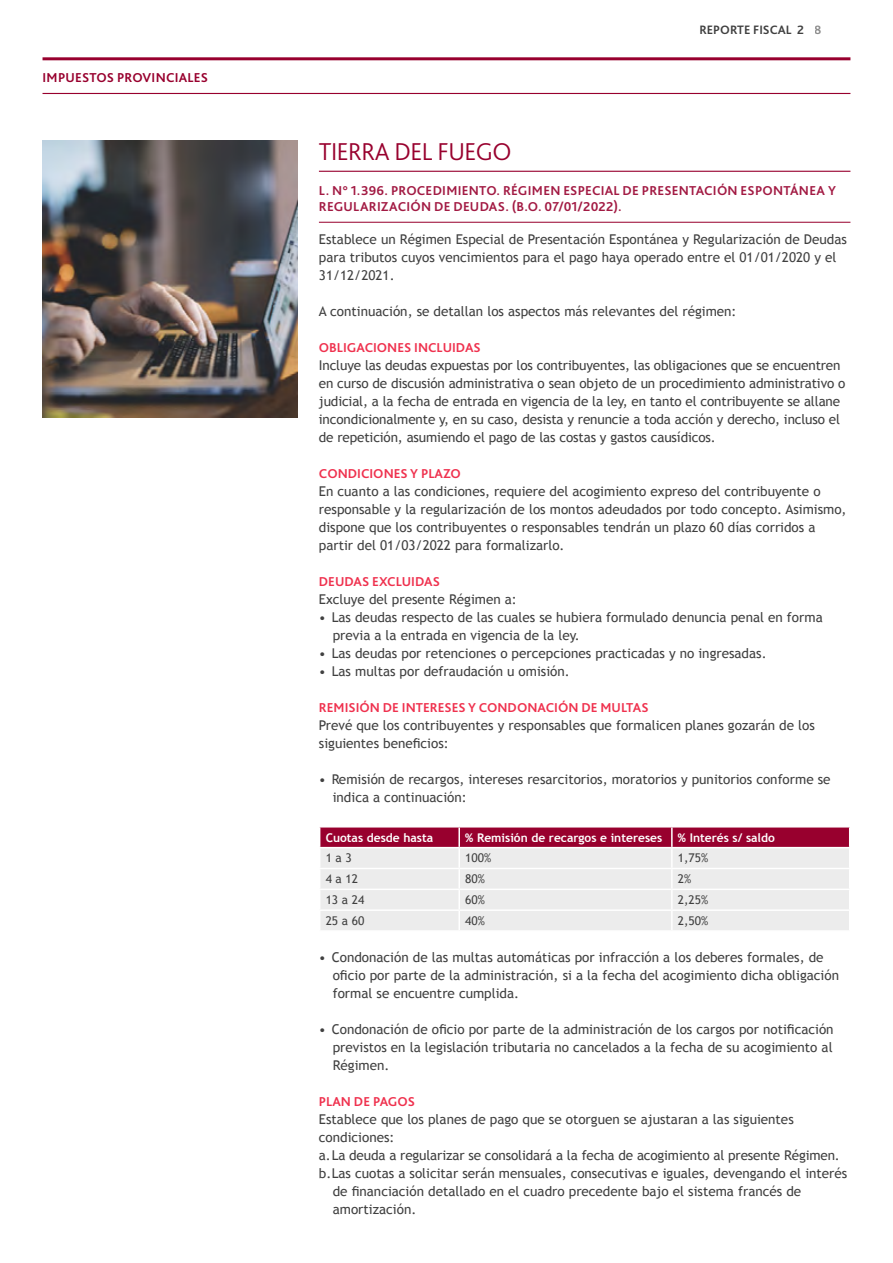
<style>
.page{position:relative;width:893px;height:1263px;background:#fff}
.page>*{position:absolute;margin:0;border:0;box-sizing:border-box;transform-origin:0 0}
.Subtitulo{font:300 25.5px "Bliss Pro";letter-spacing:-.02em;color:#98002e}
.Texto_Comun{font:13.5px/18px "Trebuchet MS";color:#404040}
.Bajada_Subtitulo{font:700 13.5px/16.5px "Bliss Pro";letter-spacing:.02em;color:#a21a43}
.Subtitulo1_MAY{font:700 13.5px "Bliss Pro";color:#ef314e}
.Bajada_Subtitulo-2{font:700 13.5px "Bliss Pro";letter-spacing:.015em;color:#98002e}
.t1{font:700 12.75px "Bliss Pro";color:#404040}
.Texto_Tabla_Titulo{font:700 12px "Trebuchet MS";color:#fff}
.Texto_Tablas{font:12px "Trebuchet MS";color:#404040}
</style>
<div class="page">
<hr style="left:319px;top:171px;width:531px;height:1px;background:#98002e">
<hr style="left:319px;top:222px;width:531px;height:1px;background:#a21a43">
<svg style="left:319px;top:827px;width:531px;height:103px;background:#ddc0c9"></svg>
<hr style="left:319px;top:847px;width:140px;height:1px;background:#fff">
<hr style="left:459px;top:847px;width:213px;height:1px;background:#fff">
<hr style="left:672px;top:847px;width:178px;height:1px;background:#fff">
<hr style="left:43px;top:57px;width:807px;height:3px;background:#98002e">
<hr style="left:43px;top:93px;width:807px;height:1px;background:#98002e">
<img style="left:43px;top:141px;width:254px;height:276px">
<p class="Bajada_Subtitulo-2" style="left:43px;top:69px;width:167px">IMPUESTOS PROVINCIALES</p>
<p class="t1" style="left:699px;top:22px;width:124px">REPORTE FISCAL 2 8</p>
<p class="Subtitulo" style="left:319px;top:136px;width:194px">TIERRA DEL FUEGO</p>
<p class="Bajada_Subtitulo" style="left:319px;top:181px;width:518px">L. N° 1.396. PROCEDIMIENTO. RÉGIMEN ESPECIAL DE PRESENTACIÓN ESPONTÁNEA Y<br>REGULARIZACIÓN DE DEUDAS. (B.O. 07/01/2022).</p>
<p class="Texto_Comun" style="left:319px;top:230px;width:530px">Establece un Régimen Especial de Presentación Espontánea y Regularización de Deudas para tributos cuyos vencimientos para el pago haya operado entre el 01/01/2020 y el<br>31/12/2021.</p>
<p class="Texto_Comun" style="left:319px;top:302px;width:419px">A continuación, se detallan los aspectos más relevantes del régimen:</p>
<p class="Subtitulo1_MAY" style="left:319px;top:339px;width:163px">OBLIGACIONES INCLUIDAS</p>
<p class="Texto_Comun" style="left:319px;top:356px;width:528px">Incluye las deudas expuestas por los contribuyentes, las obligaciones que se encuentren en curso de discusión administrativa o sean objeto de un procedimiento administrativo o judicial, a la fecha de entrada en vigencia de la ley, en tanto el contribuyente se allane incondicionalmente y, en su caso, desista y renuncie a toda acción y derecho, incluso el de repetición, asumiendo el pago de las costas y gastos causídicos.</p>
<p class="Subtitulo1_MAY" style="left:319px;top:465px;width:143px">CONDICIONES Y PLAZO</p>
<p class="Texto_Comun" style="left:319px;top:482px;width:529px">En cuanto a las condiciones, requiere del acogimiento expreso del contribuyente o responsable y la regularización de los montos adeudados por todo concepto. Asimismo, dispone que los contribuyentes o responsables tendrán un plazo 60 días corridos a partir del 01/03/2022 para formalizarlo.</p>
<p class="Subtitulo1_MAY" style="left:319px;top:573px;width:122px">DEUDAS EXCLUIDAS</p>
<p class="Texto_Comun" style="left:319px;top:590px;width:200px">Excluye del presente Régimen a:</p>
<p class="Texto_Comun" style="left:333px;top:608px;width:491px;text-indent:-14px">• Las deudas respecto de las cuales se hubiera formulado denuncia penal en forma previa a la entrada en vigencia de la ley.</p>
<p class="Texto_Comun" style="left:319px;top:644px;width:449px">• Las deudas por retenciones o percepciones practicadas y no ingresadas.</p>
<p class="Texto_Comun" style="left:319px;top:662px;width:252px">• Las multas por defraudación u omisión.</p>
<p class="Subtitulo1_MAY" style="left:319px;top:699px;width:331px">REMISIÓN DE INTERESES Y CONDONACIÓN DE MULTAS</p>
<p class="Texto_Comun" style="left:319px;top:716px;width:497px">Prevé que los contribuyentes y responsables que formalicen planes gozarán de los siguientes beneficios:</p>
<p class="Texto_Comun" style="left:333px;top:770px;width:499px;text-indent:-14px">• Remisión de recargos, intereses resarcitorios, moratorios y punitorios conforme se indica a continuación:</p>
<p class="Texto_Tabla_Titulo" style="left:326px;top:830px;width:109px">Cuotas desde hasta</p>
<p class="Texto_Tabla_Titulo" style="left:465px;top:830px;width:199px">% Remisión de recargos e intereses</p>
<p class="Texto_Tabla_Titulo" style="left:678px;top:830px;width:99px">% Interés s/ saldo</p>
<p class="Texto_Tablas" style="left:326px;top:851px;width:28px">1 a 3</p>
<p class="Texto_Tablas" style="left:465px;top:851px;width:28px">100%</p>
<p class="Texto_Tablas" style="left:678px;top:851px;width:32px">1,75%</p>
<p class="Texto_Tablas" style="left:326px;top:872px;width:34px">4 a 12</p>
<p class="Texto_Tablas" style="left:465px;top:872px;width:21px">80%</p>
<p class="Texto_Tablas" style="left:678px;top:872px;width:15px">2%</p>
<p class="Texto_Tablas" style="left:326px;top:893px;width:40px">13 a 24</p>
<p class="Texto_Tablas" style="left:465px;top:893px;width:21px">60%</p>
<p class="Texto_Tablas" style="left:678px;top:893px;width:32px">2,25%</p>
<p class="Texto_Tablas" style="left:326px;top:914px;width:40px">25 a 60</p>
<p class="Texto_Tablas" style="left:465px;top:914px;width:21px">40%</p>
<p class="Texto_Tablas" style="left:678px;top:914px;width:32px">2,50%</p>
<p class="Texto_Comun" style="left:333px;top:948px;width:508px;text-indent:-14px">• Condonación de las multas automáticas por infracción a los deberes formales, de oficio por parte de la administración, si a la fecha del acogimiento dicha obligación formal se encuentre cumplida.</p>
<p class="Texto_Comun" style="left:333px;top:1020px;width:502px;text-align:justify;text-indent:-14px">• Condonación de oficio por parte de la administración de los cargos por notificación previstos en la legislación tributaria no cancelados a la fecha de su acogimiento al Régimen.</p>
<p class="Subtitulo1_MAY" style="left:319px;top:1093px;width:98px">PLAN DE PAGOS</p>
<p class="Texto_Comun" style="left:319px;top:1110px;width:476px">Establece que los planes de pago que se otorguen se ajustaran a las siguientes condiciones:</p>
<p class="Texto_Comun" style="left:319px;top:1146px;width:522px">a.La deuda a regularizar se consolidará a la fecha de acogimiento al presente Régimen.</p>
<p class="Texto_Comun" style="left:333px;top:1164px;width:516px;text-indent:-14px">b.Las cuotas a solicitar serán mensuales, consecutivas e iguales, devengando el interés de financiación detallado en el cuadro precedente bajo el sistema francés de amortización.</p>
</div>
